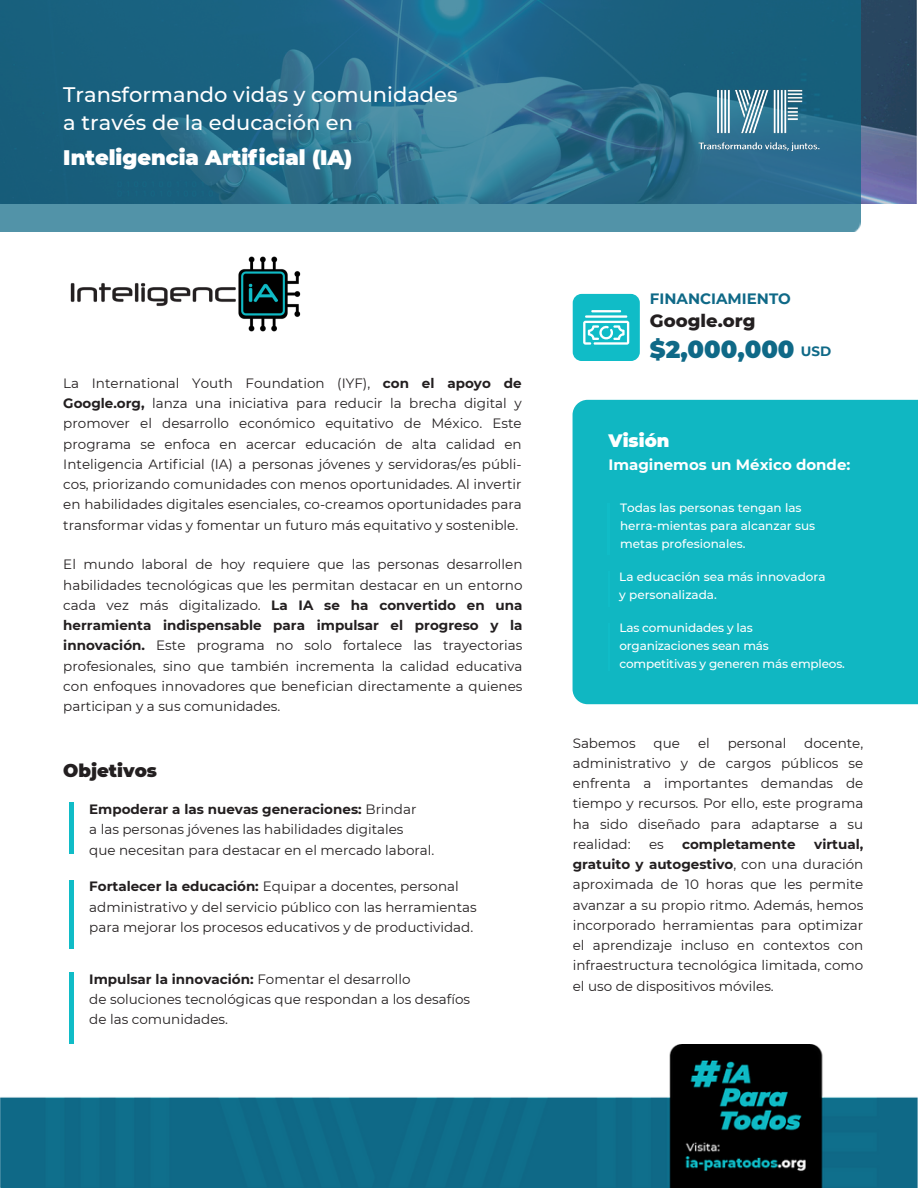
<style>
.page{position:relative;width:918px;height:1188px;background:#fff}
.page>*{position:absolute;margin:0;border:0;box-sizing:border-box;transform-origin:0 0}
.t1{font:900 24px "Montserrat";color:#0f6987}
.t2{font:500 21px/28.2px "Montserrat";color:#fff}
.t3{font:900 21px "Montserrat";color:#fff}
.t4{font:800 18px "Montserrat";color:#231f20}
.t5{font:900 18px "Montserrat";color:#231f20}
.t6{font:900 18px "Montserrat";color:#fff}
.t7{font:700 15px "Montserrat";color:#fff}
.t8{font:700 15px "Montserrat";color:#0f6987}
.t9{font:13.5px/20.2px "Montserrat";color:#231f20;text-align:justify}
.t10{font:700 13.5px "Montserrat";color:#231f20}
.t11{font:700 13.5px "Montserrat";color:#0f6987}
.t12{font:500 12px/18px "Montserrat";color:#fff}
.s1{font-weight:700}
</style>
<div class="page">
<img style="left:861px;top:0;width:55px;height:204px">
<div style="left:69px;top:972px;width:5px;height:72px;background:#10bcc7"></div>
<hr style="left:70px;top:803px;width:4px;height:51px;background:#10bcc7">
<hr style="left:70px;top:880px;width:4px;height:68px;background:#10bcc7">
<img style="left:70px;top:256px;width:231px;height:76px">
<div style="left:573px;top:400px;width:345px;height:304px;background:#10b7c2"></div>
<hr style="left:608px;top:503px;width:1px;height:51px;background:#10bcc7">
<hr style="left:608px;top:624px;width:2px;height:47px;background:#10bcc7">
<hr style="left:608px;top:572px;width:2px;height:34px;background:#10bcc7">
<img style="left:0;top:0;width:861px;height:231px">
<div style="left:573px;top:294px;width:67px;height:67px;background:#10bcc7;border-radius:9px"></div>
<img style="left:0;top:1045px;width:918px;height:143px">
<img style="left:691px;top:82px;width:135px;height:77px">
<svg style="left:583px;top:310px;width:46px;height:35px"></svg>
<h2 class="t2" style="left:63px;top:80px;width:396px">Transformando vidas y comunidades a través de la educación en</h2>
<h2 class="t3" style="left:63px;top:145px;width:290px">Inteligencia Artificial (IA)</h2>
<p class="t9" style="left:63px;top:373px;width:460px">La International Youth Foundation (IYF), <span class="s1">con el apoyo de Google.org,</span> lanza una iniciativa para reducir la brecha digital y promover el desarrollo económico equitativo de México. Este programa se enfoca en acercar educación de alta calidad en Inteligencia Artificial (IA) a personas jóvenes y servidoras/es públi&shy;cos, priorizando comunidades con menos oportunidades. Al invertir en habilidades digitales esenciales, co-creamos oportunidades para transformar vidas y fomentar un futuro más equitativo y sostenible.</p>
<p class="t9" style="left:63px;top:554px;width:461px">El mundo laboral de hoy requiere que las personas desarrollen habilidades tecnológicas que les permitan destacar en un entorno cada vez más digitalizado. <span class="s1">La IA se ha convertido en una herramienta indispensable para impulsar el progreso y la innovación.</span> Este programa no solo fortalece las trayectorias profesionales, sino que también incrementa la calidad educativa con enfoques innovadores que benefician directamente a quienes participan y a sus comunidades.</p>
<h2 class="t5" style="left:63px;top:760px;width:95px">Objetivos</h2>
<h5 class="t9" style="left:89px;top:799px;width:329px"><span class="s1">Empoderar a las nuevas generaciones:</span> Brindar a las personas jóvenes las habilidades digitales</h5>
<h6 class="t9" style="left:89px;top:840px;width:347px">que necesitan para destacar en el mercado laboral.</h6>
<h6 class="t9" style="left:89px;top:876px;width:389px;text-align:left"><span class="s1">Fortalecer la educación:</span> Equipar a docentes, personal administrativo y del servicio público con las herramientas para mejorar los procesos educativos y de productividad.</h6>
<h4 class="t9" style="left:89px;top:969px;width:382px;text-align:left"><span class="s1">Impulsar la innovación:</span> Fomentar el desarrollo<br>de soluciones tecnológicas que respondan a los desafíos de las comunidades.</h4>
<h6 class="t8" style="left:650px;top:290px;width:142px">FINANCIAMIENTO</h6>
<h6 class="t4" style="left:650px;top:309px;width:107px">Google.org</h6>
<h6 class="t1" style="left:650px;top:335px;width:146px">$2,000,000</h6>
<p class="t11" style="left:801px;top:343px;width:32px">USD</p>
<h6 class="t6" style="left:609px;top:430px;width:62px">Visión</h6>
<h6 class="t7" style="left:609px;top:455px;width:243px">Imaginemos un México donde:</h6>
<p class="t12" style="left:620px;top:499px;width:183px">Todas las personas tengan las</p>
<p class="t12" style="left:620px;top:517px;width:197px">herra-mientas para alcanzar sus metas profesionales.</p>
<p class="t12" style="left:619px;top:568px;width:208px">La educación sea más innovadora</p>
<p class="t12" style="left:619px;top:586px;width:99px">y personalizada.</p>
<p class="t12" style="left:619px;top:619px;width:227px">Las comunidades y las organizaciones sean más competitivas y generen más empleos.</p>
<h3 class="t9" style="left:573px;top:733px;width:292px;text-indent:232px">docente, administrativo y de cargos públicos se enfrenta a importantes demandas de tiempo y recursos. Por ello, este programa ha sido diseñado para adaptarse a su realidad:</h3>
<h3 class="t9" style="left:573px;top:733px;width:64px">Sabemos</h3>
<h3 class="t9" style="left:654px;top:733px;width:28px">que</h3>
<h3 class="t9" style="left:698px;top:733px;width:13px">el</h3>
<h3 class="t9" style="left:728px;top:733px;width:60px">personal</h3>
<h3 class="t9" style="left:573px;top:834px;width:292px;text-indent:242px"><span class="s1">virtual, gratuito y autogestivo</span>, con una duración aproximada de 10 horas que les permite avanzar a su propio ritmo. Además, hemos incorporado herramientas para optimizar el aprendizaje incluso en contextos con infraestructura tecnológica limitada, como el uso de dispositivos móviles.</h3>
<h3 class="t9" style="left:649px;top:834px;width:16px">es</h3>
<h3 class="t10" style="left:682px;top:836px;width:115px">completamente</h3>
</div>
